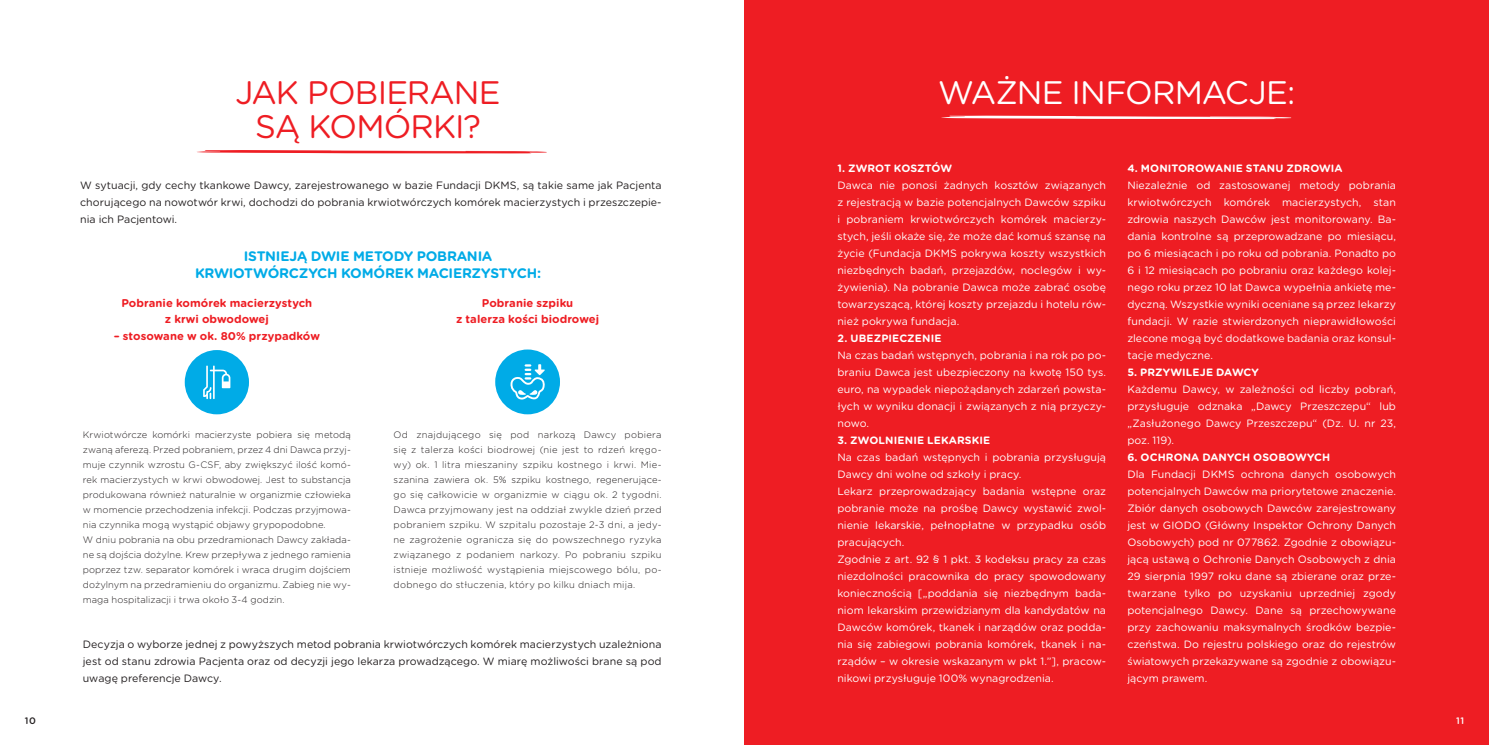
<style>
.page{position:relative;width:1489px;height:745px;background:#fff}
.page>*{position:absolute;margin:0;border:0;box-sizing:border-box;transform-origin:0 0}
.t1{font:32.5px/34px "Gotham Rounded";letter-spacing:-.025em;color:#ee1d23;text-align:center}
.t2{font:32.5px "Gotham Rounded";letter-spacing:-.025em;color:#fff}
.t3{font:700 13.75px/16.5px "Gotham Rounded";letter-spacing:-.02em;color:#00abe7;text-align:center}
.t4{font:700 11.25px/16.2px "Gotham Rounded";letter-spacing:.005em;color:#ee1d23;text-align:center}
.t5{font:10.62px/17px "Gotham Rounded";color:#fff;text-align:justify}
.t6{font:10.62px/17px "Gotham Rounded";color:#231f20;text-align:justify}
.t7{font:700 10.62px "Gotham Rounded";letter-spacing:.01em;color:#fff}
.t8{font:300 9.38px/15px "Gotham Rounded";letter-spacing:.01em;color:#231f20}
.t9{font:500 9.38px "Gotham Rounded";color:#231f20}
.t10{font:500 9.38px "Gotham Rounded";color:#fff}
.s1{font-weight:700}
.s2{font-weight:700;color:#ee1d23}
</style>
<div class="page">
<div style="left:744px;top:0;width:744px;height:744px;background:#ee1d23"></div>
<svg style="left:941px;top:116px;width:351px;height:3px"></svg>
<div style="left:185px;top:350px;width:64px;height:64px;background:#00abe7;border-radius:50%"></div>
<svg style="left:203px;top:365px;width:27px;height:34px"></svg>
<div style="left:495px;top:349px;width:65px;height:65px;background:#00abe7;border-radius:50%"></div>
<svg style="left:510px;top:364px;width:35px;height:35px"></svg>
<svg style="left:197px;top:150px;width:350px;height:3px"></svg>
<h1 class="t1" style="left:235px;top:73px;width:266px">JAK POBIERANE<br>SĄ KOMÓRKI?</h1>
<p class="t6" style="left:80px;top:176px;width:583px">W sytuacji, gdy cechy tkankowe Dawcy, zarejestrowanego w bazie Fundacji DKMS, są takie same jak Pacjenta chorującego na nowotwór krwi, dochodzi do pobrania krwiotwórczych komórek macierzystych i przeszczepie&shy;nia ich Pacjentowi.</p>
<p class="t3" style="left:195px;top:247px;width:347px">ISTNIEJĄ DWIE METODY POBRANIA<br>KRWIOTWÓRCZYCH KOMÓREK MACIERZYSTYCH:</p>
<p class="t4" style="left:121px;top:294px;width:192px">Pobranie komórek macierzystych z krwi obwodowej</p>
<p class="t4" style="left:114px;top:327px;width:208px">– stosowane w ok. 80% przypadków</p>
<p class="t4" style="left:456px;top:294px;width:144px">Pobranie szpiku<br>z talerza kości biodrowej</p>
<p class="t8" style="left:83px;top:426px;width:269px">Krwiotwórcze komórki macierzyste pobiera się metodą zwaną aferezą. Przed pobraniem, przez 4 dni Dawca przyj&shy;muje czynnik wzrostu G-CSF, aby zwiększyć ilość komó&shy;rek macierzystych w krwi obwodowej. Jest to substancja produkowana również naturalnie w organizmie człowieka w momencie przechodzenia infekcji. Podczas przyjmowa&shy;nia czynnika mogą wystąpić objawy grypopodobne.<br>W dniu pobrania na obu przedramionach Dawcy zakłada&shy;ne są dojścia dożylne. Krew przepływa z jednego ramienia poprzez tzw. separator komórek i wraca drugim dojściem dożylnym na przedramieniu do organizmu. Zabieg nie wy&shy;maga hospitalizacji i trwa około 3-4 godzin.</p>
<p class="t8" style="left:393px;top:426px;width:269px;text-align:justify">Od znajdującego się pod narkozą Dawcy pobiera się z talerza kości biodrowej (nie jest to rdzeń kręgo&shy;wy) ok. 1 litra mieszaniny szpiku kostnego i krwi. Mie&shy;szanina zawiera ok. 5% szpiku kostnego, regenerujące&shy;go się całkowicie w organizmie w ciągu ok. 2 tygodni.<br>Dawca przyjmowany jest na oddział zwykle dzień przed pobraniem szpiku. W szpitalu pozostaje 2-3 dni, a jedy&shy;ne zagrożenie ogranicza się do powszechnego ryzyka związanego z podaniem narkozy. Po pobraniu szpiku istnieje możliwość wystąpienia miejscowego bólu, po&shy;dobnego do stłuczenia, który po kilku dniach mija.</p>
<p class="t6" style="left:83px;top:635px;width:580px">Decyzja o wyborze jednej z powyższych metod pobrania krwiotwórczych komórek macierzystych uzależniona jest od stanu zdrowia Pacjenta oraz od decyzji jego lekarza prowadzącego. W miarę możliwości brane są pod uwagę preferencje Dawcy.</p>
<h1 class="t2" style="left:938px;top:70px;width:358px">WAŻNE INFORMACJE:</h1>
<p class="t7" style="left:837px;top:160px;width:116px">1. ZWROT KOSZTÓW</p>
<p class="t5" style="left:837px;top:176px;width:270px">Dawca nie ponosi żadnych kosztów związanych z rejestracją w bazie potencjalnych Dawców szpiku i pobraniem krwiotwórczych komórek macierzy&shy;stych, jeśli okaże się, że może dać komuś szansę na życie (Fundacja DKMS pokrywa koszty wszystkich niezbędnych badań, przejazdów, noclegów i wy&shy;żywienia). Na pobranie Dawca może zabrać osobę towarzyszącą, której koszty przejazdu i hotelu rów&shy;nież pokrywa fundacja.</p>
<p class="t7" style="left:837px;top:330px;width:106px">2. UBEZPIECZENIE</p>
<p class="t5" style="left:837px;top:346px;width:270px">Na czas badań wstępnych, pobrania i na rok po po&shy;braniu Dawca jest ubezpieczony na kwotę 150 tys. euro, na wypadek niepożądanych zdarzeń powsta&shy;łych w wyniku donacji i związanych z nią przyczy&shy;nowo.</p>
<p class="t7" style="left:837px;top:432px;width:154px">3. ZWOLNIENIE LEKARSKIE</p>
<p class="t5" style="left:837px;top:448px;width:270px;text-align:left">Na czas badań wstępnych i pobrania przysługują Dawcy dni wolne od szkoły i pracy.<br>Lekarz przeprowadzający badania wstępne oraz pobranie może na prośbę Dawcy wystawić zwol&shy;nienie lekarskie, pełnopłatne w przypadku osób pracujących.<br>Zgodnie z art. 92 § 1 pkt. 3 kodeksu pracy za czas niezdolności pracownika do pracy spowodowany koniecznością [„poddania się niezbędnym bada&shy;niom lekarskim przewidzianym dla kandydatów na Dawców komórek, tkanek i narządów oraz podda&shy;nia się zabiegowi pobrania komórek, tkanek i na&shy;rządów – w okresie wskazanym w pkt 1.”], pracow&shy;nikowi przysługuje 100% wynagrodzenia.</p>
<p class="t5" style="left:1127px;top:159px;width:270px;text-align:left"><span class="s1">4. MONITOROWANIE STANU ZDROWIA</span><span class="s2">A </span>Niezależnie od zastosowanej metody pobrania krwiotwórczych komórek macierzystych, stan zdrowia naszych Dawców jest monitorowany. Ba&shy;dania kontrolne są przeprowadzane po miesiącu, po 6 miesiącach i po roku od pobrania. Ponadto po 6 i 12 miesiącach po pobraniu oraz każdego kolej&shy;nego roku przez 10 lat Dawca wypełnia ankietę me&shy;dyczną. Wszystkie wyniki oceniane są przez lekarzy fundacji. W razie stwierdzonych nieprawidłowości zlecone mogą być dodatkowe badania oraz konsul&shy;tacje medyczne.</p>
<p class="t7" style="left:1127px;top:364px;width:133px">5. PRZYWILEJE DAWCY</p>
<p class="t5" style="left:1127px;top:380px;width:270px">Każdemu Dawcy, w zależności od liczby pobrań, przysługuje odznaka „Dawcy Przeszczepu“ lub „Zasłużonego Dawcy Przeszczepu“ (Dz. U. nr 23, poz. 119).</p>
<p class="t7" style="left:1127px;top:449px;width:204px">6. OCHRONA DANYCH OSOBOWYCH</p>
<p class="t5" style="left:1127px;top:465px;width:270px">Dla Fundacji DKMS ochrona danych osobowych potencjalnych Dawców ma priorytetowe znaczenie.<br>Zbiór danych osobowych Dawców zarejestrowany jest w GIODO (Główny Inspektor Ochrony Danych Osobowych) pod nr 077862. Zgodnie z obowiązu&shy;jącą ustawą o Ochronie Danych Osobowych z dnia 29 sierpnia 1997 roku dane są zbierane oraz prze&shy;twarzane tylko po uzyskaniu uprzedniej zgody potencjalnego Dawcy. Dane są przechowywane przy zachowaniu maksymalnych środków bezpie&shy;czeństwa. Do rejestru polskiego oraz do rejestrów światowych przekazywane są zgodnie z obowiązu&shy;jącym prawem.</p>
<p class="t9" style="left:25px;top:713px;width:13px">10</p>
<p class="t10" style="left:1455px;top:713px;width:9px">11</p>
</div>
